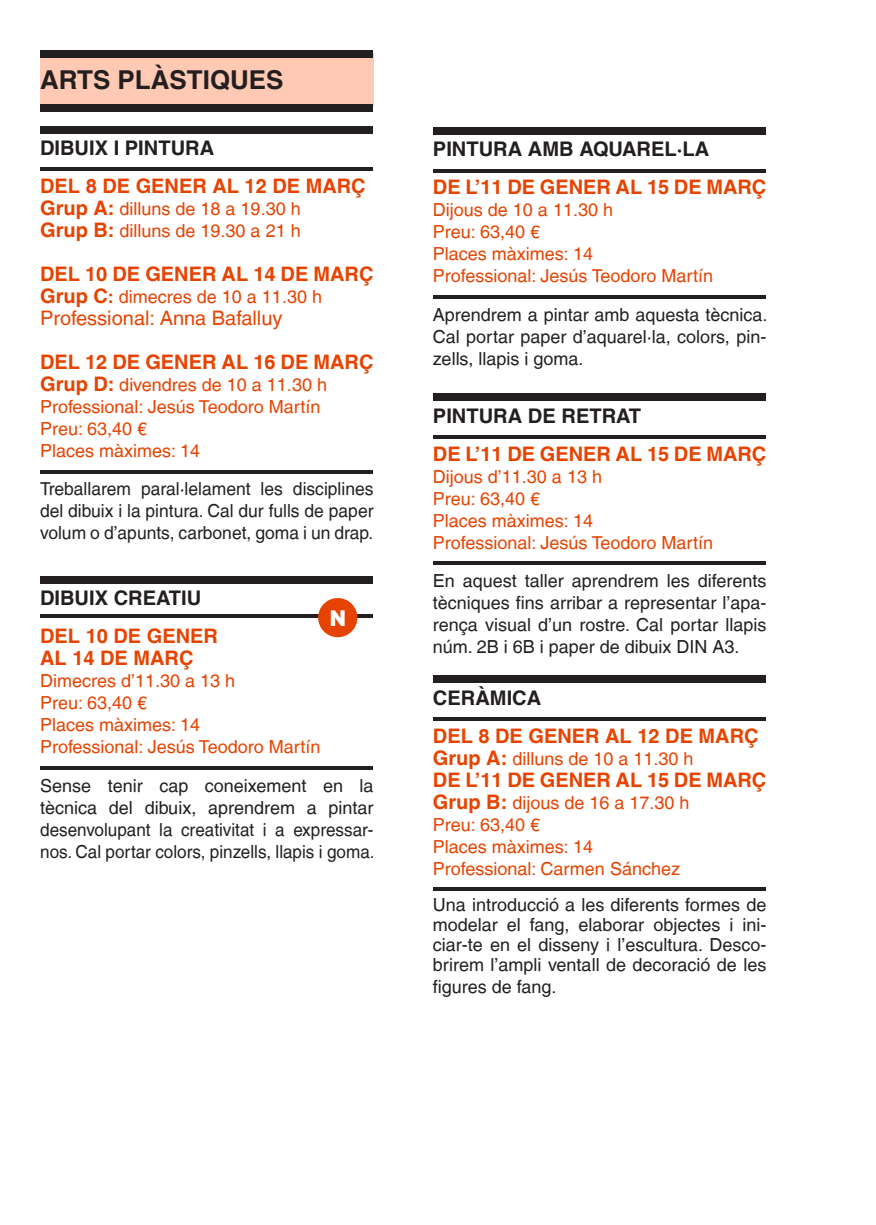
<style>
.page{position:relative;width:876px;height:1225px;background:#fff}
.page>*{position:absolute;margin:0;border:0;box-sizing:border-box;transform-origin:0 0}
.t1{font:700 26px "Helvetica LT";color:#231f20}
.t2{font:900 22.2px "Interstate Mono";color:#fff}
.t3{font:700 20.2px "Helvetica LT";color:#231f20}
.t4{font:700 20px "Helvetica LT";color:#e74300}
.t5{font:20px "Helvetica LT";color:#e74300}
.t6{font:18px/22px "Helvetica LT";color:#231f20;text-align:justify}
.t7{font:18px/22px "Helvetica LT";color:#e74300}
.s1{font-weight:700;font-size:20px}
.s2{font-weight:700}
</style>
<div class="page">
<div style="left:40px;top:53px;width:333px;height:53px;background:#ffc9b3"></div>
<div style="left:40px;top:51px;width:332px;height:7px;background:#231f20"></div>
<div style="left:40px;top:104px;width:332px;height:7px;background:#231f20"></div>
<div style="left:40px;top:126px;width:332px;height:7px;background:#231f20"></div>
<hr style="left:40px;top:168px;width:332px;height:3px;background:#231f20">
<hr style="left:40px;top:470px;width:332px;height:3px;background:#231f20">
<div style="left:40px;top:576px;width:332px;height:7px;background:#231f20"></div>
<hr style="left:40px;top:614px;width:332px;height:3px;background:#231f20">
<svg style="left:316px;top:598px;width:43px;height:40px"></svg>
<hr style="left:40px;top:766px;width:333px;height:3px;background:#231f20">
<div style="left:433px;top:127px;width:332px;height:7px;background:#231f20"></div>
<hr style="left:433px;top:169px;width:332px;height:3px;background:#231f20">
<hr style="left:433px;top:295px;width:332px;height:3px;background:#231f20">
<div style="left:433px;top:393px;width:332px;height:7px;background:#231f20"></div>
<hr style="left:433px;top:435px;width:332px;height:3px;background:#231f20">
<hr style="left:433px;top:561px;width:332px;height:3px;background:#231f20">
<div style="left:433px;top:675px;width:332px;height:7px;background:#231f20"></div>
<hr style="left:433px;top:717px;width:332px;height:3px;background:#231f20">
<hr style="left:433px;top:887px;width:332px;height:3px;background:#231f20">
<p class="t1" style="left:40px;top:64px;width:245px">ARTS PLÀSTIQUES</p>
<p class="t3" style="left:40px;top:136px;width:176px">DIBUIX I PINTURA</p>
<p class="t4" style="left:40px;top:174px;width:327px">DEL 8 DE GENER AL 12 DE MARÇ</p>
<p class="t7" style="left:40px;top:198px;width:262px"><span class="s1">Grup A:</span> dilluns de 18 a 19.30 h</p>
<p class="t7" style="left:40px;top:220px;width:262px"><span class="s1">Grup B:</span> dilluns de 19.30 a 21 h</p>
<p class="t4" style="left:40px;top:262px;width:335px">DEL 10 DE GENER AL 14 DE MARÇ</p>
<p class="t7" style="left:40px;top:286px;width:283px"><span class="s1">Grup C</span><span class="s2">:</span> dimecres de 10 a 11.30 h</p>
<p class="t5" style="left:40px;top:306px;width:244px">Professional: Anna Bafalluy</p>
<p class="t4" style="left:40px;top:350px;width:335px">DEL 12 DE GENER AL 16 DE MARÇ</p>
<p class="t7" style="left:40px;top:374px;width:288px"><span class="s1">Grup D:</span> divendres de 10 a 11.30 h</p>
<p class="t7" style="left:40px;top:396px;width:282px">Professional: Jesús Teodoro Martín</p>
<p class="t7" style="left:40px;top:418px;width:109px">Preu: 63,40 €</p>
<p class="t7" style="left:40px;top:440px;width:162px">Places màximes: 14</p>
<p class="t6" style="left:40px;top:478px;width:335px">Treballarem paral·lelament les disciplines del dibuix i la pintura. Cal dur fulls de paper volum o d’apunts, carbonet, goma i un drap.</p>
<p class="t3" style="left:40px;top:586px;width:163px">DIBUIX CREATIU</p>
<p class="t2" style="left:330px;top:605px;width:18px">N</p>
<p class="t4" style="left:40px;top:624px;width:179px">DEL 10 DE GENER</p>
<p class="t4" style="left:40px;top:646px;width:155px">AL 14 DE MARÇ</p>
<p class="t7" style="left:40px;top:670px;width:197px">Dimecres d’11.30 a 13 h</p>
<p class="t7" style="left:40px;top:692px;width:109px">Preu: 63,40 €</p>
<p class="t7" style="left:40px;top:714px;width:162px">Places màximes: 14</p>
<p class="t7" style="left:40px;top:736px;width:282px">Professional: Jesús Teodoro Martín</p>
<p class="t6" style="left:40px;top:774px;width:336px">Sense tenir cap coneixement en la tècnica del dibuix, aprendrem a pintar desenvolupant la creativitat i a expressar&shy;nos. Cal portar colors, pinzells, llapis i goma.</p>
<p class="t3" style="left:433px;top:137px;width:278px">PINTURA AMB AQUAREL·LA</p>
<p class="t4" style="left:433px;top:175px;width:335px">DE L’11 DE GENER AL 15 DE MARÇ</p>
<p class="t7" style="left:433px;top:199px;width:282px">Dijous de 10 a 11.30 h<br>Preu: 63,40 €<br>Places màximes: 14<br>Professional: Jesús Teodoro Martín</p>
<p class="t6" style="left:433px;top:303px;width:336px">Aprendrem a pintar amb aquesta tècnica.<br>Cal portar paper d’aquarel·la, colors, pin&shy;zells, llapis i goma.</p>
<p class="t3" style="left:433px;top:403px;width:210px">PINTURA DE RETRAT</p>
<p class="t4" style="left:433px;top:441px;width:335px">DE L’11 DE GENER AL 15 DE MARÇ</p>
<p class="t7" style="left:433px;top:465px;width:282px">Dijous d’11.30 a 13 h<br>Preu: 63,40 €<br>Places màximes: 14<br>Professional: Jesús Teodoro Martín</p>
<p class="t6" style="left:433px;top:569px;width:335px">En aquest taller aprendrem les diferents tècniques fins arribar a representar l’apa&shy;rença visual d’un rostre. Cal portar llapis núm. 2B i 6B i paper de dibuix DIN A3.</p>
<p class="t3" style="left:433px;top:685px;width:110px">CERÀMICA</p>
<p class="t4" style="left:433px;top:723px;width:327px">DEL 8 DE GENER AL 12 DE MARÇ</p>
<p class="t7" style="left:433px;top:747px;width:262px"><span class="s1">Grup A:</span> dilluns de 10 a 11.30 h</p>
<p class="t4" style="left:433px;top:767px;width:335px">DE L’11 DE GENER AL 15 DE MARÇ</p>
<p class="t7" style="left:433px;top:791px;width:258px"><span class="s1">Grup B:</span> dijous de 16 a 17.30 h<br>Preu: 63,40 €<br>Places màximes: 14<br>Professional: Carmen Sánchez</p>
<p class="t6" style="left:433px;top:894px;width:335px;line-height:20px">Una introducció a les diferents formes de modelar el fang, elaborar objectes i ini&shy;ciar-te en el disseny i l’escultura. Desco&shy;brirem l’ampli ventall de decoració de les</p>
<p class="t6" style="left:433px;top:975px;width:125px">figures de fang.</p>
</div>
